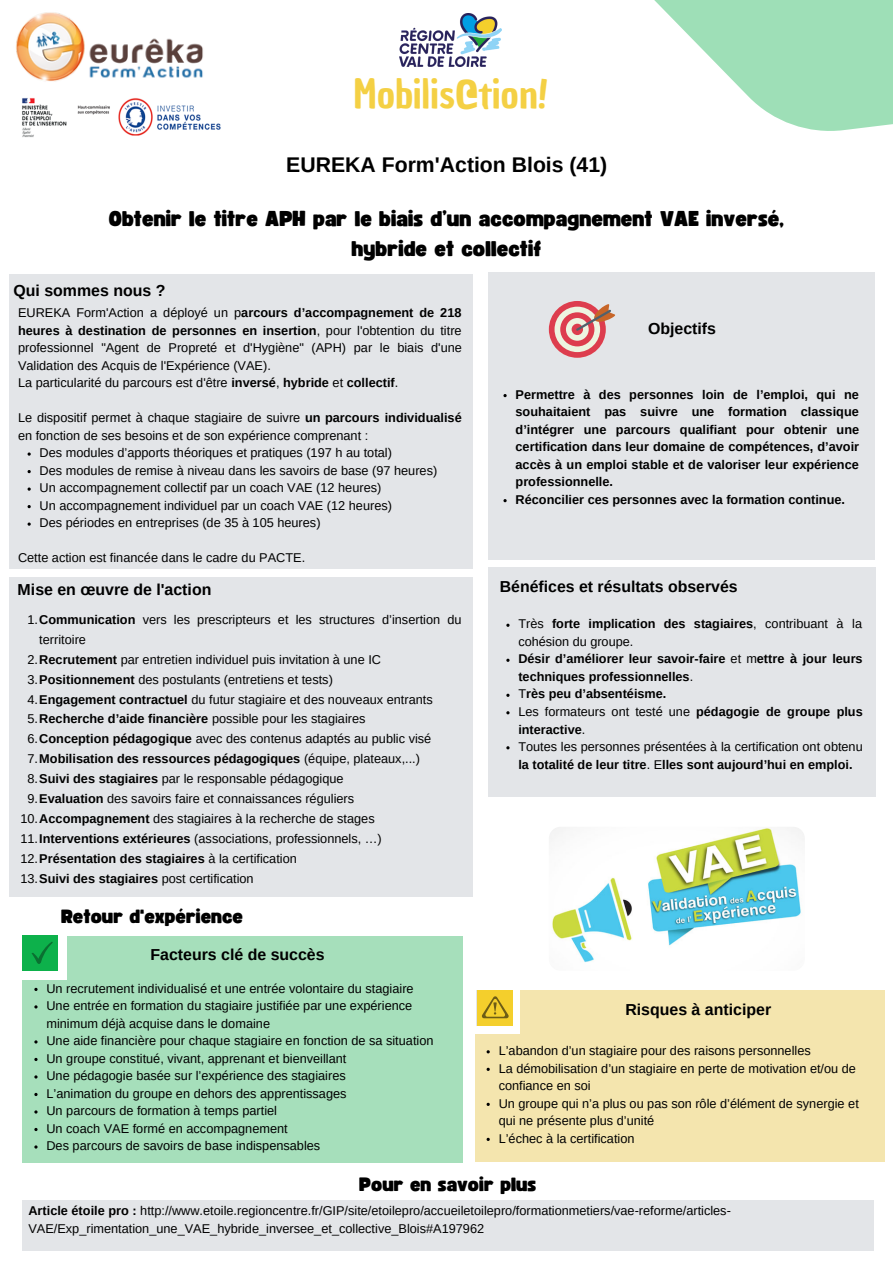
<style>
.page{position:relative;width:893px;height:1263px;background:#fff}
.page>*{position:absolute;margin:0;border:0;box-sizing:border-box;transform-origin:0 0}
.t1{font:39px "Chau Philomene One";color:#f4d044}
.t2{font:21.23px/29.5px "Funtastic";color:#000;text-align:center}
.t3{font:700 21.23px "Arimo";color:#000}
.t4{font:19.12px "Funtastic";color:#000}
.t5{font:700 15.9px "Arimo";color:#000}
.t6{font:700 15.83px "Arimo";color:#000}
.t7{font:12.75px/17.5px "Arimo";color:#000}
.t8{font:700 12.75px/17.5px "Arimo";color:#000;text-align:justify}
.t9{font:12.67px/17.5px "Arimo";color:#000}
.t10{font:700 12.67px/17.5px "Arimo";color:#000}
.s1{font-weight:700}
.s2{font-weight:400}
</style>
<div class="page">
<svg style="left:654px;top:0;width:239px;height:131px"></svg>
<img style="left:400px;top:14px;width:101px;height:52px">
<div style="left:475px;top:990px;width:410px;height:172px;background:#f4e5ae"></div>
<div style="left:475px;top:990px;width:44px;height:44px;background:#fff"></div>
<div style="left:476px;top:990px;width:35px;height:35px;background:#e3e5e8"></div>
<div style="left:477px;top:990px;width:35px;height:35px;background:#f4cf2c"></div>
<svg style="left:482px;top:996px;width:27px;height:22px"></svg>
<div style="left:22px;top:936px;width:440px;height:226px;background:#a6dfbb"></div>
<div style="left:22px;top:936px;width:44px;height:43px;background:#fff"></div>
<div style="left:22px;top:936px;width:35px;height:35px;background:#0db14b"></div>
<svg style="left:31px;top:942px;width:22px;height:22px"></svg>
<div style="left:9px;top:274px;width:464px;height:295px;background:#e3e5e8"></div>
<div style="left:488px;top:567px;width:387px;height:229px;background:#e3e5e8"></div>
<div style="left:9px;top:577px;width:464px;height:319px;background:#e3e5e8"></div>
<img style="left:549px;top:827px;width:256px;height:144px;border-radius:12px">
<div style="left:488px;top:272px;width:387px;height:288px;background:#e3e5e8"></div>
<svg style="left:549px;top:301px;width:66px;height:57px"></svg>
<img style="left:16px;top:12px;width:187px;height:70px">
<div style="left:22px;top:1200px;width:851px;height:50px;background:#e3e5e8"></div>
<img style="left:22px;top:98px;width:199px;height:39px">
<svg style="left:486px;top:1068px;width:4px;height:3px"></svg>
<svg style="left:486px;top:1103px;width:4px;height:3px"></svg>
<svg style="left:486px;top:1138px;width:4px;height:3px"></svg>
<svg style="left:34px;top:988px;width:4px;height:3px"></svg>
<svg style="left:34px;top:1058px;width:4px;height:3px"></svg>
<svg style="left:34px;top:1093px;width:4px;height:3px"></svg>
<svg style="left:34px;top:1128px;width:4px;height:3px"></svg>
<svg style="left:28px;top:452px;width:3px;height:4px"></svg>
<p class="t1" style="left:353px;top:68px;width:196px">Mobilis@tion!</p>
<p class="t3" style="left:286px;top:153px;width:322px">EUREKA Form'Action Blois (41)</p>
<p class="t2" style="left:109px;top:205px;width:677px">Obtenir le titre APH par le biais d’un accompagnement VAE inversé, hybride et collectif</p>
<p class="t5" style="left:13px;top:282px;width:153px">Qui sommes nous ?</p>
<p class="t7" style="left:18px;top:304px;width:445px;text-align:justify">EUREKA Form'Action a déployé un p<span class="s1">arcours d’accompagnement de 218 heures à destination de personnes en insertion</span>, pour l'obtention du titre professionnel "Agent de Propreté et d'Hygiène" (APH) par le biais d'une Validation des Acquis de l'Expérience (VAE).</p>
<p class="t7" style="left:18px;top:374px;width:382px">La particularité du parcours est d'être <span class="s1">inversé</span>, <span class="s1">hybride</span> et <span class="s1">collectif</span>.</p>
<p class="t7" style="left:18px;top:409px;width:445px">Le dispositif permet à chaque stagiaire de suivre <span class="s1">un parcours individualisé </span>en fonction de ses besoins et de son expérience comprenant :</p>
<p class="t7" style="left:40px;top:444px;width:354px">Des modules d’apports théoriques et pratiques (197 h au total)</p>
<p class="t7" style="left:40px;top:462px;width:399px">Des modules de remise à niveau dans les savoirs de base (97 heures)</p>
<p class="t7" style="left:40px;top:479px;width:343px">Un accompagnement collectif par un coach VAE (12 heures)</p>
<p class="t7" style="left:40px;top:497px;width:354px">Un accompagnement individuel par un coach VAE (12 heures)</p>
<p class="t7" style="left:40px;top:514px;width:282px">Des périodes en entreprises (de 35 à 105 heures)</p>
<p class="t7" style="left:18px;top:549px;width:289px">Cette action est financée dans le cadre du PACTE.</p>
<p class="t5" style="left:18px;top:581px;width:195px">Mise en œuvre de l'action</p>
<p class="t7" style="left:39px;top:609px;width:424px;line-height:19.9px;text-indent:-12px">1.<span class="s1">Communication</span> vers les prescripteurs et les structures d’insertion du territoire</p>
<p class="t7" style="left:27px;top:650px;width:355px">2.<span class="s1">Recrutement</span> par entretien individuel puis invitation à une IC</p>
<p class="t7" style="left:27px;top:670px;width:307px">3.<span class="s1">Positionnement</span> des postulants (entretiens et tests)</p>
<p class="t7" style="left:27px;top:690px;width:407px">4.<span class="s1">Engagement contractuel</span> du futur stagiaire et des nouveaux entrants</p>
<p class="t7" style="left:27px;top:710px;width:340px">5.<span class="s1">Recherche d’aide financière</span> possible pour les stagiaires</p>
<p class="t7" style="left:27px;top:730px;width:405px">6.<span class="s1">Conception pédagogique</span> avec des contenus adaptés au public visé</p>
<p class="t8" style="left:27px;top:750px;width:394px"><span class="s2">7.</span>Mobilisation des ressources pédagogiques <span class="s2">(équipe, plateaux,...)</span></p>
<p class="t7" style="left:27px;top:770px;width:318px">8.<span class="s1">Suivi des stagiaires</span> par le responsable pédagogique</p>
<p class="t7" style="left:27px;top:790px;width:328px">9.<span class="s1">Evaluation</span> des savoirs faire et connaissances réguliers</p>
<p class="t7" style="left:20px;top:810px;width:356px">10.<span class="s1">Accompagnement</span> des stagiaires à la recherche de stages</p>
<p class="t7" style="left:20px;top:830px;width:363px">11.<span class="s1">Interventions extérieures</span> (associations, professionnels, …)</p>
<p class="t8" style="left:20px;top:849px;width:278px"><span class="s2">12.</span>Présentation des stagiaires <span class="s2">à la certification</span></p>
<p class="t7" style="left:20px;top:869px;width:235px">13.<span class="s1">Suivi des stagiaires</span> post certification</p>
<p class="t4" style="left:61px;top:907px;width:183px">Retour d'expérience</p>
<p class="t5" style="left:150px;top:946px;width:176px">Facteurs clé de succès</p>
<p class="t7" style="left:46px;top:979px;width:369px">Un recrutement individualisé et une entrée volontaire du stagiaire</p>
<p class="t7" style="left:46px;top:997px;width:367px">Une entrée en formation du stagiaire justifiée par une expérience minimum déjà acquise dans le domaine</p>
<p class="t7" style="left:46px;top:1032px;width:388px">Une aide financière pour chaque stagiaire en fonction de sa situation</p>
<p class="t7" style="left:46px;top:1049px;width:301px">Un groupe constitué, vivant, apprenant et bienveillant</p>
<p class="t7" style="left:46px;top:1067px;width:301px">Une pédagogie basée sur l’expérience des stagiaires</p>
<p class="t7" style="left:46px;top:1084px;width:301px">L’animation du groupe en dehors des apprentissages</p>
<p class="t7" style="left:46px;top:1102px;width:232px">Un parcours de formation à temps partiel</p>
<p class="t7" style="left:46px;top:1119px;width:243px">Un coach VAE formé en accompagnement</p>
<p class="t7" style="left:46px;top:1137px;width:275px">Des parcours de savoirs de base indispensables</p>
<p class="t5" style="left:648px;top:320px;width:70px">Objectifs</p>
<p class="t8" style="left:515px;top:386px;width:345px">Permettre à des personnes loin de l’emploi, qui ne souhaitaient pas suivre une formation classique d’intégrer une parcours qualifiant pour obtenir une certification dans leur domaine de compétences, d’avoir accès à un emploi stable et de valoriser leur expérience professionnelle.</p>
<p class="t8" style="left:515px;top:491px;width:331px">Réconcilier ces personnes avec la formation continue.</p>
<p class="t6" style="left:500px;top:577px;width:239px">Bénéfices et résultats observés</p>
<p class="t9" style="left:518px;top:615px;width:345px">Très <span class="s1">forte implication des stagiaires</span>, contribuant à la cohésion du groupe.</p>
<p class="t10" style="left:518px;top:650px;width:346px">Désir d’améliorer leur savoir-faire <span class="s2">et m</span>ettre à jour leurs techniques professionnelles<span class="s2">.</span></p>
<p class="t10" style="left:518px;top:685px;width:150px"><span class="s2">T</span>rès peu d’absentéisme.</p>
<p class="t10" style="left:518px;top:703px;width:346px"><span class="s2">Les formateurs ont testé une</span> pédagogie de groupe plus interactive<span class="s2">.</span></p>
<p class="t9" style="left:518px;top:738px;width:346px">Toutes les personnes présentées à la certification ont obtenu <span class="s1">la totalité de leur titre</span>. E<span class="s1">lles sont aujourd’hui en emploi.</span></p>
<p class="t5" style="left:625px;top:1000px;width:147px">Risques à anticiper</p>
<p class="t7" style="left:499px;top:1042px;width:314px">L’abandon d’un stagiaire pour des raisons personnelles</p>
<p class="t7" style="left:499px;top:1059px;width:359px">La démobilisation d’un stagiaire en perte de motivation et/ou de confiance en soi</p>
<p class="t7" style="left:499px;top:1094px;width:362px">Un groupe qui n’a plus ou pas son rôle d’élément de synergie et qui ne présente plus d’unité</p>
<p class="t7" style="left:499px;top:1129px;width:137px">L’échec à la certification</p>
<p class="t4" style="left:359px;top:1176px;width:179px">Pour en savoir plus</p>
<p class="t7" style="left:28px;top:1202px;width:704px"><span class="s1">Article étoile pro :</span> http://www.etoile.regioncentre.fr/GIP/site/etoilepro/accueiletoilepro/formationmetiers/vae-reforme/articles-<br>VAE/Exp_rimentation_une_VAE_hybride_inversee_et_collective_Blois#A197962</p>
</div>
